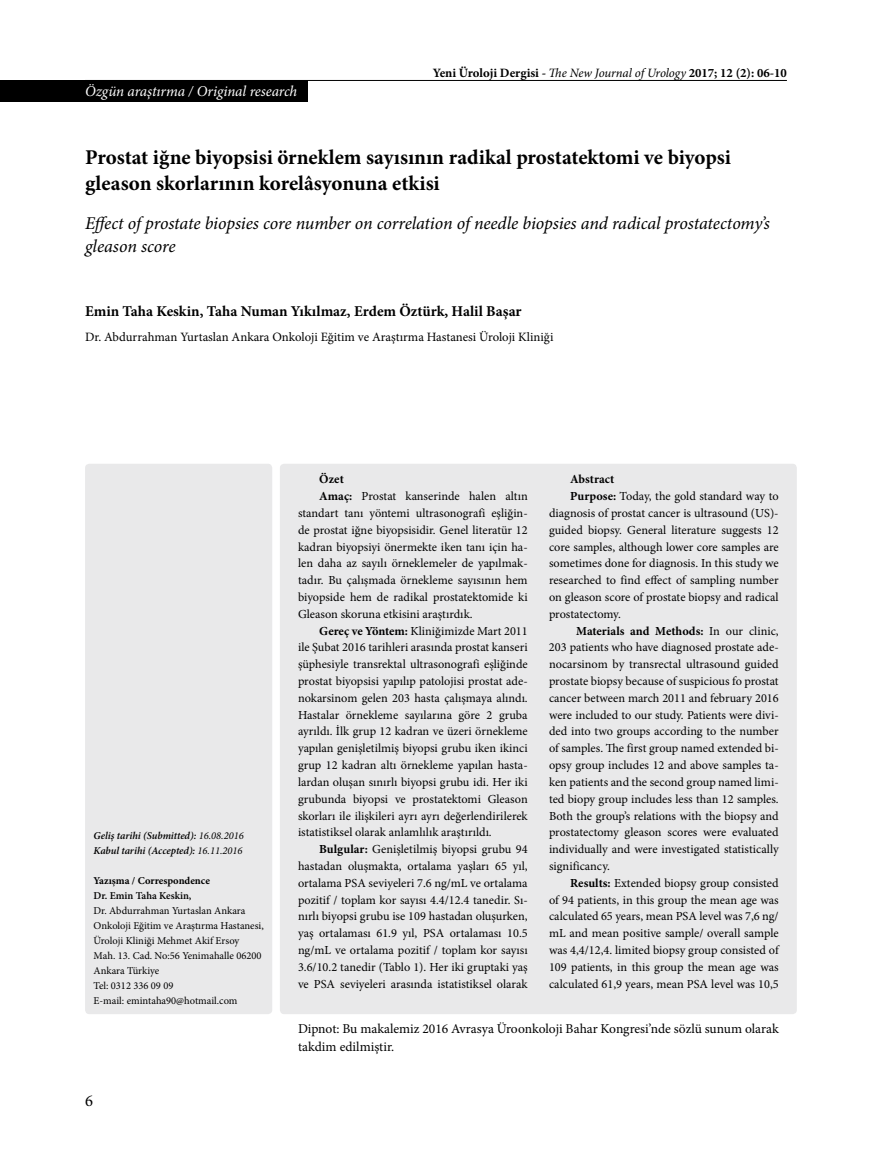
<style>
.page{position:relative;width:872px;height:1170px;background:#fff}
.page>*{position:absolute;margin:0;border:0;box-sizing:border-box;transform-origin:0 0}
.t1{font:700 21px/25.5px "Minion Pro";color:#000}
.t2{font:italic 18px/22.5px "Minion Pro";letter-spacing:-.01em;color:#000}
.t3{font:16.5px "Minion Pro";color:#000}
.t4{font:700 15px "Minion Pro";color:#000}
.t5{font:italic 15px "Minion Pro";letter-spacing:-.01em;color:#fff}
.t6{font:13.5px/18px "Minion Pro";color:#000}
.t7{font:12.75px "Minion Pro";color:#000}
.t8{font:700 12.75px "Minion Pro";color:#000}
.t9{font:12.3px "Minion Pro";color:#000}
.t10{font:700 12.3px "Minion Pro";color:#000}
.t11{font:10.5px/15px "Minion Pro";color:#000}
.t12{font:italic 600 10.5px/15px "Minion Pro";letter-spacing:-.01em;color:#000}
.t13{font:700 10.5px "Minion Pro";color:#000}
.t14{font:600 10.5px "Minion Pro";color:#000}
.s1{font-weight:400;font-style:italic}
.s2{font-weight:400}
.s3{font-weight:700}
</style>
<div class="page">
<hr style="left:85px;top:80px;width:702px;height:1px;background:#000">
<div style="left:280px;top:463px;width:517px;height:551px;background:#e9e9ea;border-radius:4px"></div>
<div style="left:85px;top:463px;width:187px;height:551px;background:#e9e9ea;border-radius:4px"></div>
<div style="left:0;top:80px;width:308px;height:21px;background:#000"></div>
<p class="t5" style="left:85px;top:81px;width:214px">Özgün araştırma / Original research</p>
<p class="t8" style="left:433px;top:63px;width:356px">Yeni Üroloji Dergisi - <span class="s1">The New Journal of Urology</span> 2017; 12 (2): 06-10</p>
<h1 class="t1" style="left:85px;top:144px;width:647px">Prostat iğne biyopsisi örneklem sayısının radikal prostatektomi ve biyopsi gleason skorlarının korelâsyonuna etkisi</h1>
<h2 class="t2" style="left:85px;top:212px;width:686px">Effect of prostate biopsies core number on correlation of needle biopsies and radical prostatectomy’s gleason score</h2>
<p class="t4" style="left:85px;top:300px;width:438px">Emin Taha Keskin, Taha Numan Yıkılmaz, Erdem Öztürk, Halil Başar</p>
<p class="t7" style="left:85px;top:328px;width:470px">Dr. Abdurrahman Yurtaslan Ankara Onkoloji Eğitim ve Araştırma Hastanesi Üroloji Kliniği</p>
<p class="t12" style="left:94px;top:828px;width:152px">Geliş tarihi (Submitted): <span class="s2">16.08.2016<br></span>Kabul tarihi (Accepted): <span class="s2">16.11.2016</span></p>
<p class="t13" style="left:94px;top:873px;width:118px">Yazışma / Correspondence</p>
<p class="t14" style="left:94px;top:888px;width:99px">Dr. Emin Taha Keskin,</p>
<p class="t11" style="left:94px;top:903px;width:172px">Dr. Abdurrahman Yurtaslan Ankara<br>Onkoloji Eğitim ve Araştırma Hastanesi,<br>Üroloji Kliniği Mehmet Akif Ersoy<br>Mah. 13. Cad. No:56 Yenimahalle 06200<br>Ankara Türkiye<br>Tel: 0312 336 09 09<br>E-mail: emintaha90@hotmail.com</p>
<h3 class="t3" style="left:85px;top:1089px;width:9px">6</h3>
<p class="t10" style="left:319px;top:470px;width:26px">Özet</p>
<p class="t9" style="left:319px;top:488px;width:210px"><span class="s3">Amaç:</span> Prostat kanserinde halen altın</p>
<p class="t9" style="left:298px;top:504px;width:231px">standart tanı yöntemi ultrasonografi eşliğin-</p>
<p class="t9" style="left:298px;top:521px;width:231px">de prostat iğne biyopsisidir. Genel literatür 12</p>
<p class="t9" style="left:298px;top:538px;width:231px">kadran biyopsiyi önermekte iken tanı için ha-</p>
<p class="t9" style="left:298px;top:555px;width:231px">len daha az sayılı örneklemeler de yapılmak-</p>
<p class="t9" style="left:298px;top:572px;width:231px">tadır. Bu çalışmada örnekleme sayısının hem</p>
<p class="t9" style="left:298px;top:588px;width:231px">biyopside hem de radikal prostatektomide ki</p>
<p class="t9" style="left:298px;top:605px;width:176px">Gleason skoruna etkisini araştırdık.</p>
<p class="t9" style="left:319px;top:622px;width:210px"><span class="s3">Gereç ve Yöntem:</span> Kliniğimizde Mart 2011</p>
<p class="t9" style="left:298px;top:639px;width:231px">ile Şubat 2016 tarihleri arasında prostat kanseri</p>
<p class="t9" style="left:298px;top:656px;width:231px">şüphesiyle transrektal ultrasonografi eşliğinde</p>
<p class="t9" style="left:298px;top:672px;width:231px">prostat biyopsisi yapılıp patolojisi prostat ade-</p>
<p class="t9" style="left:298px;top:689px;width:231px">nokarsinom gelen 203 hasta çalışmaya alındı.</p>
<p class="t9" style="left:298px;top:706px;width:231px">Hastalar örnekleme sayılarına göre 2 gruba</p>
<p class="t9" style="left:298px;top:723px;width:231px">ayrıldı. İlk grup 12 kadran ve üzeri örnekleme</p>
<p class="t9" style="left:298px;top:740px;width:231px">yapılan genişletilmiş biyopsi grubu iken ikinci</p>
<p class="t9" style="left:298px;top:756px;width:231px">grup 12 kadran altı örnekleme yapılan hasta-</p>
<p class="t9" style="left:298px;top:773px;width:231px">lardan oluşan sınırlı biyopsi grubu idi. Her iki</p>
<p class="t9" style="left:298px;top:790px;width:231px">grubunda biyopsi ve prostatektomi Gleason</p>
<p class="t9" style="left:298px;top:807px;width:231px">skorları ile ilişkileri ayrı ayrı değerlendirilerek</p>
<p class="t9" style="left:298px;top:824px;width:195px">istatistiksel olarak anlamlılık araştırıldı.</p>
<p class="t9" style="left:319px;top:840px;width:210px"><span class="s3">Bulgular:</span> Genişletilmiş biyopsi grubu 94</p>
<p class="t9" style="left:298px;top:857px;width:231px">hastadan oluşmakta, ortalama yaşları 65 yıl,</p>
<p class="t9" style="left:298px;top:874px;width:231px">ortalama PSA seviyeleri 7.6 ng/mL ve ortalama</p>
<p class="t9" style="left:298px;top:891px;width:231px">pozitif / toplam kor sayısı 4.4/12.4 tanedir. Sı-</p>
<p class="t9" style="left:298px;top:908px;width:231px">nırlı biyopsi grubu ise 109 hastadan oluşurken,</p>
<p class="t9" style="left:298px;top:924px;width:231px">yaş ortalaması 61.9 yıl, PSA ortalaması 10.5</p>
<p class="t9" style="left:298px;top:941px;width:231px">ng/mL ve ortalama pozitif / toplam kor sayısı</p>
<p class="t9" style="left:298px;top:958px;width:231px">3.6/10.2 tanedir (Tablo 1). Her iki gruptaki yaş</p>
<p class="t9" style="left:298px;top:975px;width:231px">ve PSA seviyeleri arasında istatistiksel olarak</p>
<p class="t6" style="left:298px;top:1019px;width:482px">Dipnot: Bu makalemiz 2016 Avrasya Üroonkoloji Bahar Kongresi’nde sözlü sunum olarak takdim edilmiştir.</p>
<p class="t10" style="left:570px;top:470px;width:45px">Abstract</p>
<p class="t9" style="left:570px;top:488px;width:210px"><span class="s3">Purpose:</span> Today, the gold standard way to</p>
<p class="t9" style="left:549px;top:504px;width:231px">diagnosis of prostat cancer is ultrasound (US)-</p>
<p class="t9" style="left:549px;top:521px;width:231px">guided biopsy. General literature suggests 12</p>
<p class="t9" style="left:549px;top:538px;width:231px">core samples, although lower core samples are</p>
<p class="t9" style="left:549px;top:555px;width:231px">sometimes done for diagnosis. In this study we</p>
<p class="t9" style="left:549px;top:572px;width:231px">researched to find effect of sampling number</p>
<p class="t9" style="left:549px;top:588px;width:231px">on gleason score of prostate biopsy and radical</p>
<p class="t9" style="left:549px;top:605px;width:73px">prostatectomy.</p>
<p class="t10" style="left:576px;top:622px;width:204px">Materials and Methods: <span class="s2">In our clinic,</span></p>
<p class="t9" style="left:549px;top:639px;width:231px">203 patients who have diagnosed prostate ade-</p>
<p class="t9" style="left:549px;top:656px;width:231px">nocarsinom by transrectal ultrasound guided</p>
<p class="t9" style="left:549px;top:672px;width:231px">prostate biopsy because of suspicious fo prostat</p>
<p class="t9" style="left:549px;top:689px;width:231px">cancer between march 2011 and february 2016</p>
<p class="t9" style="left:549px;top:706px;width:231px">were included to our study. Patients were divi-</p>
<p class="t9" style="left:549px;top:723px;width:231px">ded into two groups according to the number</p>
<p class="t9" style="left:549px;top:740px;width:231px">of samples. The first group named extended bi-</p>
<p class="t9" style="left:549px;top:756px;width:231px">opsy group includes 12 and above samples ta-</p>
<p class="t9" style="left:549px;top:773px;width:231px">ken patients and the second group named limi-</p>
<p class="t9" style="left:549px;top:790px;width:231px">ted biopy group includes less than 12 samples.</p>
<p class="t9" style="left:549px;top:807px;width:231px">Both the group’s relations with the biopsy and</p>
<p class="t9" style="left:549px;top:824px;width:231px">prostatectomy gleason scores were evaluated</p>
<p class="t9" style="left:549px;top:840px;width:231px">individually and were investigated statistically</p>
<p class="t9" style="left:549px;top:857px;width:62px">significancy.</p>
<p class="t9" style="left:570px;top:874px;width:210px"><span class="s3">Results:</span> Extended biopsy group consisted</p>
<p class="t9" style="left:549px;top:891px;width:231px">of 94 patients, in this group the mean age was</p>
<p class="t9" style="left:549px;top:908px;width:231px">calculated 65 years, mean PSA level was 7,6 ng/</p>
<p class="t9" style="left:549px;top:924px;width:231px">mL and mean positive sample/ overall sample</p>
<p class="t9" style="left:549px;top:941px;width:231px">was 4,4/12,4. limited biopsy group consisted of</p>
<p class="t9" style="left:549px;top:958px;width:231px">109 patients, in this group the mean age was</p>
<p class="t9" style="left:549px;top:975px;width:231px">calculated 61,9 years, mean PSA level was 10,5</p>
</div>
